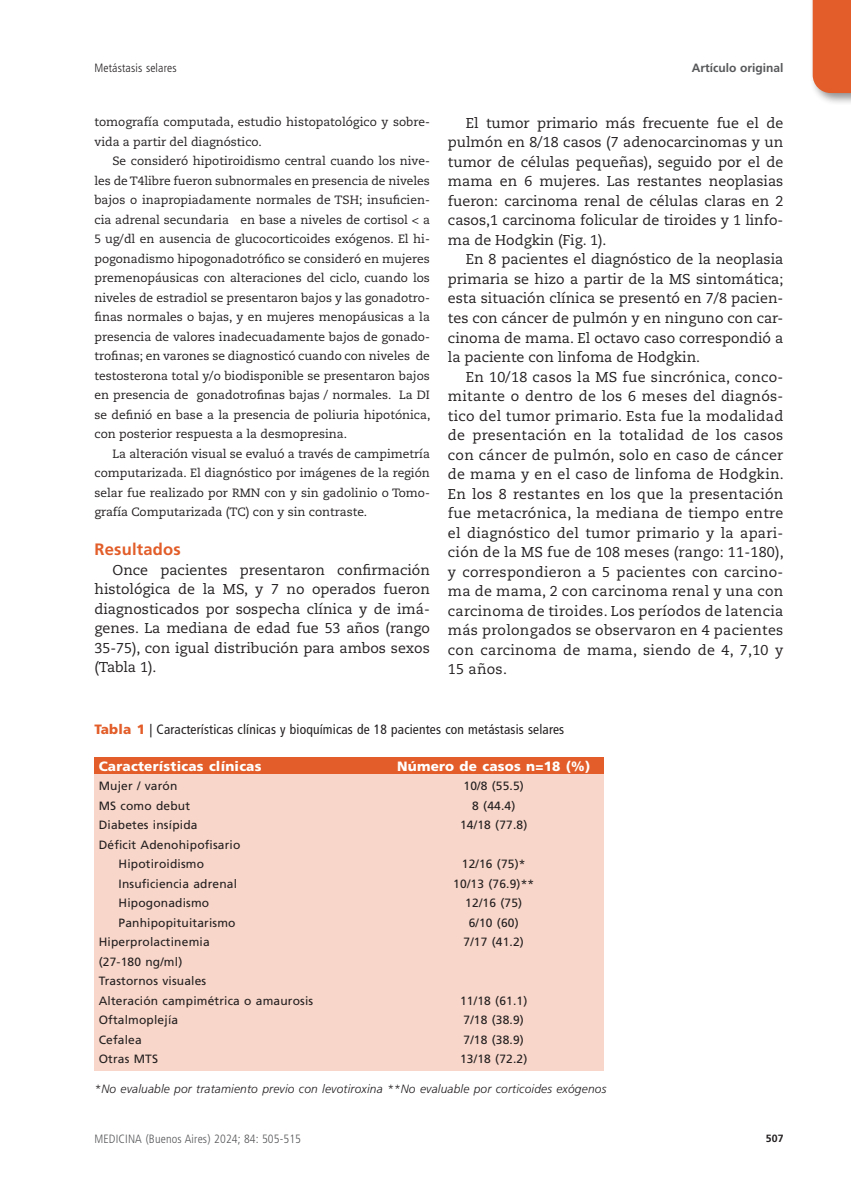
<style>
.page{position:relative;width:851px;height:1191px;background:#fff}
.page>*{position:absolute;margin:0;border:0;box-sizing:border-box;transform-origin:0 0}
.subtit-texto{font:700 16.5px "Frutiger LT Std";letter-spacing:.015em;color:#e25d29}
.texto1{font:14.25px/19.5px "Caecilia LT Std";color:#231f20;text-align:justify}
.tablatit{font:condensed 13.5px "Frutiger LT Std";letter-spacing:.01em;color:#231f20}
.tablacab{font:900 13.5px "Frutiger LT Std";letter-spacing:.015em;color:#fff}
.texto2{font:12px/19.5px "Caecilia LT Std";color:#231f20;text-align:justify}
.tabla{font:12px "Frutiger LT Std";letter-spacing:.015em;color:#231f20}
.tablapie{font:italic 300 12px "Frutiger LT Std";letter-spacing:.015em;color:#231f20}
.t1{font:300 condensed 12px "Frutiger LT Std";letter-spacing:.01em;color:#57585a}
.t2{font:300 condensed 12px "Frutiger LT Std";letter-spacing:.01em;color:#231f20}
.t3{font:700 12px "Frutiger LT Std";color:#57585a}
.t4{font:700 10.5px "Frutiger LT Std";color:#231f20}
.s1{font-weight:900;font-stretch:normal;color:#e25d29}
</style>
<div class="page">
<div style="left:808px;top:0;width:42px;height:105px;background:#231f20;opacity:.5"></div>
<div style="left:812px;top:0;width:38px;height:93px;background:#e25d29"></div>
<div style="left:94px;top:758px;width:510px;height:17px;background:#e25d29"></div>
<div style="left:94px;top:775px;width:510px;height:296px;background:#f8d6c9"></div>
<p class="t2" style="left:94px;top:61px;width:84px">Metástasis selares</p>
<p class="t3" style="left:691px;top:61px;width:93px">Artículo original</p>
<p class="texto2" style="left:94px;top:112px;width:337px">tomografía computada, estudio histopatológico y sobre&shy;vida a partir del diagnóstico.</p>
<p class="texto2" style="left:94px;top:151px;width:337px;text-indent:18px">Se consideró hipotiroidismo central cuando los nive&shy;les de T4libre fueron subnormales en presencia de niveles bajos o inapropiadamente normales de TSH; insuficien&shy;cia adrenal secundaria en base a niveles de cortisol &lt; a 5 ug/dl en ausencia de glucocorticoides exógenos. El hi&shy;pogonadismo hipogonadotrófico se consideró en mujeres premenopáusicas con alteraciones del ciclo, cuando los niveles de estradiol se presentaron bajos y las gonadotro&shy;finas normales o bajas, y en mujeres menopáusicas a la presencia de valores inadecuadamente bajos de gonado&shy;trofinas; en varones se diagnosticó cuando con niveles de testosterona total y/o biodisponible se presentaron bajos en presencia de gonadotrofinas bajas / normales. La DI se definió en base a la presencia de poliuria hipotónica, con posterior respuesta a la desmopresina.</p>
<p class="texto2" style="left:94px;top:444px;width:337px;text-indent:18px">La alteración visual se evaluó a través de campimetría computarizada. El diagnóstico por imágenes de la región selar fue realizado por RMN con y sin gadolinio o Tomo&shy;grafía Computarizada (TC) con y sin contraste.</p>
<p class="subtit-texto" style="left:94px;top:540px;width:88px">Resultados</p>
<p class="texto1" style="left:94px;top:560px;width:337px;text-indent:18px">Once pacientes presentaron confirmación histológica de la MS, y 7 no operados fueron diagnosticados por sospecha clínica y de imá&shy;genes. La mediana de edad fue 53 años (rango 35-75), con igual distribución para ambos sexos (Tabla 1).</p>
<p class="texto1" style="left:448px;top:113px;width:337px;text-indent:18px">El tumor primario más frecuente fue el de pulmón en 8/18 casos (7 adenocarcinomas y un tumor de células pequeñas), seguido por el de mama en 6 mujeres. Las restantes neoplasias fueron: carcinoma renal de células claras en 2 casos,1 carcinoma folicular de tiroides y 1 linfo&shy;ma de Hodgkin (Fig. 1).</p>
<p class="texto1" style="left:448px;top:250px;width:337px;text-indent:18px">En 8 pacientes el diagnóstico de la neoplasia primaria se hizo a partir de la MS sintomática; esta situación clínica se presentó en 7/8 pacien&shy;tes con cáncer de pulmón y en ninguno con car&shy;cinoma de mama. El octavo caso correspondió a la paciente con linfoma de Hodgkin.</p>
<p class="texto1" style="left:448px;top:367px;width:337px;text-indent:18px">En 10/18 casos la MS fue sincrónica, conco&shy;mitante o dentro de los 6 meses del diagnós&shy;tico del tumor primario. Esta fue la modalidad de presentación en la totalidad de los casos con cáncer de pulmón, solo en caso de cáncer de mama y en el caso de linfoma de Hodgkin.<br>En los 8 restantes en los que la presentación fue metacrónica, la mediana de tiempo entre el diagnóstico del tumor primario y la apari&shy;ción de la MS fue de 108 meses (rango: 11-180), y correspondieron a 5 pacientes con carcino&shy;ma de mama, 2 con carcinoma renal y una con carcinoma de tiroides. Los períodos de latencia más prolongados se observaron en 4 pacientes con carcinoma de mama, siendo de 4, 7,10 y 15 años.</p>
<p class="tablatit" style="left:94px;top:722px;width:471px"><span class="s1">Tabla 1</span> | Características clínicas y bioquímicas de 18 pacientes con metástasis selares</p>
<p class="tablacab" style="left:99px;top:757px;width:164px">Características clínicas</p>
<p class="tablacab" style="left:397px;top:757px;width:194px">Número de casos n=18 (%)</p>
<p class="tabla" style="left:99px;top:779px;width:80px">Mujer / varón</p>
<p class="tabla" style="left:463px;top:779px;width:62px">10/8 (55.5)</p>
<p class="tabla" style="left:99px;top:798px;width:93px">MS como debut</p>
<p class="tabla" style="left:472px;top:798px;width:45px">8 (44.4)</p>
<p class="tabla" style="left:99px;top:818px;width:100px">Diabetes insípida</p>
<p class="tabla" style="left:460px;top:818px;width:69px">14/18 (77.8)</p>
<p class="tabla" style="left:99px;top:837px;width:143px">Déficit Adenohipofisario</p>
<p class="tabla" style="left:118px;top:857px;width:87px">Hipotiroidismo</p>
<p class="tabla" style="left:462px;top:857px;width:65px">12/16 (75)*</p>
<p class="tabla" style="left:118px;top:876px;width:120px">Insuficiencia adrenal</p>
<p class="tabla" style="left:453px;top:876px;width:82px">10/13 (76.9)**</p>
<p class="tabla" style="left:118px;top:896px;width:92px">Hipogonadismo</p>
<p class="tabla" style="left:465px;top:896px;width:58px">12/16 (75)</p>
<p class="tabla" style="left:118px;top:915px;width:119px">Panhipopituitarismo</p>
<p class="tabla" style="left:468px;top:915px;width:52px">6/10 (60)</p>
<p class="tabla" style="left:99px;top:935px;width:112px">Hiperprolactinemia</p>
<p class="tabla" style="left:463px;top:935px;width:62px">7/17 (41.2)</p>
<p class="tabla" style="left:99px;top:954px;width:85px">(27-180 ng/ml)</p>
<p class="tabla" style="left:99px;top:974px;width:109px">Trastornos visuales</p>
<p class="tabla" style="left:99px;top:993px;width:216px">Alteración campimétrica o amaurosis</p>
<p class="tabla" style="left:460px;top:993px;width:69px">11/18 (61.1)</p>
<p class="tabla" style="left:99px;top:1013px;width:81px">Oftalmoplejía</p>
<p class="tabla" style="left:463px;top:1013px;width:62px">7/18 (38.9)</p>
<p class="tabla" style="left:99px;top:1032px;width:45px">Cefalea</p>
<p class="tabla" style="left:463px;top:1032px;width:62px">7/18 (38.9)</p>
<p class="tabla" style="left:99px;top:1052px;width:61px">Otras MTS</p>
<p class="tabla" style="left:460px;top:1052px;width:69px">13/18 (72.2)</p>
<p class="tablapie" style="left:94px;top:1082px;width:513px">*No evaluable por tratamiento previo con levotiroxina **No evaluable por corticoides exógenos</p>
<p class="t1" style="left:94px;top:1132px;width:208px">MEDICINA (Buenos Aires) 2024; 84: 505-515</p>
<p class="t4" style="left:765px;top:1132px;width:19px">507</p>
</div>
